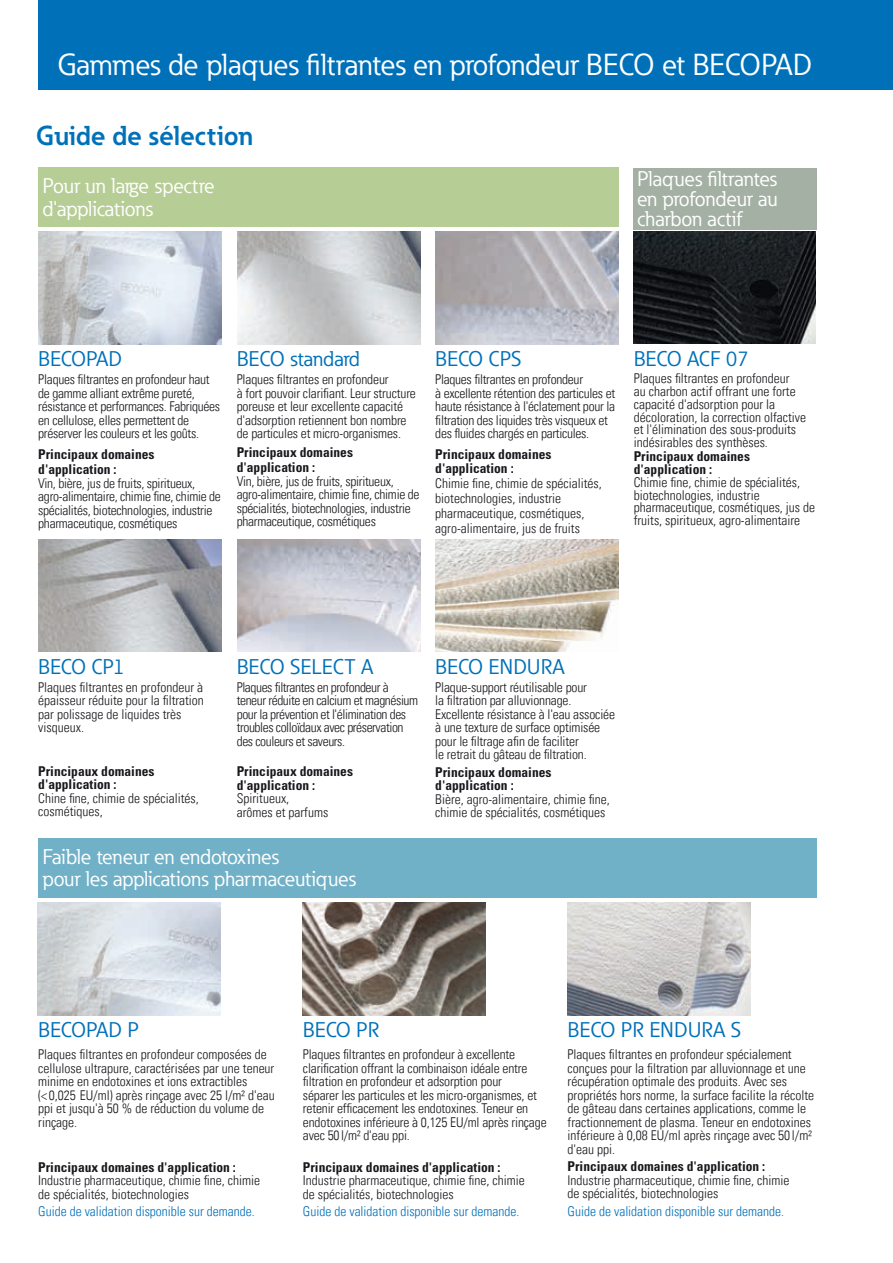
<style>
.page{position:relative;width:893px;height:1263px;background:#fff}
.page>*{position:absolute;margin:0;border:0;box-sizing:border-box;transform-origin:0 0}
.t1{font:30px "Eaton";letter-spacing:-.01em;color:#fff}
.t2{font:700 27px "Eaton";color:#0071b9}
.t3{font:21px/22.5px "Eaton";letter-spacing:-.01em;color:#fff}
.t4{font:21px "Eaton";color:#0071b9}
.t5{font:300 condensed 13.5px/13.5px "Univers LT";color:#1a171c}
.t6{font:300 condensed 13.5px/13.5px "Univers LT";letter-spacing:-.02em;color:#1a171c}
.t7{font:13.5px/13.5px "Univers LTCYR 67 Bold Cond";color:#1a171c}
.t8{font:300 condensed 13.5px/13.5px "Univers LT";letter-spacing:-.03em;color:#1a171c}
.t9{font:300 condensed 13.5px "Univers LT";color:#0071b9}
</style>
<div class="page">
<div style="left:38px;top:0;width:855px;height:90px;background:#0071b9"></div>
<div style="left:38px;top:167px;width:581px;height:60px;background:#b7cd96"></div>
<div style="left:633px;top:168px;width:183px;height:61px;background:#a3b0a3"></div>
<div style="left:38px;top:838px;width:778px;height:59px;background:#70b1c8"></div>
<img style="left:38px;top:232px;width:183px;height:112px">
<img style="left:238px;top:232px;width:183px;height:112px">
<img style="left:633px;top:231px;width:183px;height:113px">
<img style="left:436px;top:232px;width:183px;height:112px">
<img style="left:38px;top:903px;width:183px;height:112px">
<img style="left:567px;top:902px;width:183px;height:113px">
<img style="left:303px;top:903px;width:183px;height:112px">
<img style="left:38px;top:539px;width:183px;height:113px">
<img style="left:238px;top:539px;width:183px;height:113px">
<img style="left:436px;top:539px;width:183px;height:113px">
<h1 class="t1" style="left:57px;top:46px;width:756px">Gammes de plaques filtrantes en profondeur BECO et BECOPAD</h1>
<h2 class="t2" style="left:36px;top:119px;width:219px">Guide de sélection</h2>
<h3 class="t3" style="left:43px;top:175px;width:174px">Pour un large spectre d'applications</h3>
<h3 class="t3" style="left:637px;top:168px;width:142px;line-height:20.2px;text-align:justify">Plaques filtrantes en profondeur au charbon actif</h3>
<h3 class="t4" style="left:38px;top:345px;width:85px">BECOPAD</h3>
<p class="t6" style="left:38px;top:373px;width:183px">Plaques filtrantes en profondeur haut de gamme alliant extrême pureté, résistance et performances. Fabriquées en cellulose, elles permettent de préserver les couleurs et les goûts.</p>
<p class="t7" style="left:38px;top:447px;width:118px;line-height:15px">Principaux domaines d'application :</p>
<p class="t6" style="left:38px;top:476px;width:184px">Vin, bière, jus de fruits, spiritueux, agro-alimentaire, chimie fine, chimie de spécialités, biotechnologies, industrie pharmaceutique, cosmétiques</p>
<h3 class="t4" style="left:237px;top:345px;width:125px">BECO standard</h3>
<p class="t5" style="left:237px;top:373px;width:181px">Plaques filtrantes en profondeur<br>à fort pouvoir clarifiant. Leur structure poreuse et leur excellente capacité d'adsorption retiennent bon nombre de particules et micro-organismes.</p>
<p class="t7" style="left:237px;top:445px;width:118px;line-height:15px">Principaux domaines d'application :</p>
<p class="t6" style="left:237px;top:474px;width:184px">Vin, bière, jus de fruits, spiritueux, agro-alimentaire, chimie fine, chimie de spécialités, biotechnologies, industrie pharmaceutique, cosmétiques</p>
<h3 class="t4" style="left:435px;top:345px;width:88px">BECO CPS</h3>
<p class="t6" style="left:435px;top:373px;width:181px">Plaques filtrantes en profondeur<br>à excellente rétention des particules et haute résistance à l'éclatement pour la filtration des liquides très visqueux et des fluides chargés en particules.</p>
<p class="t7" style="left:435px;top:447px;width:118px">Principaux domaines d'application :</p>
<p class="t5" style="left:435px;top:475px;width:168px;line-height:15px">Chimie fine, chimie de spécialités, biotechnologies, industrie pharmaceutique, cosmétiques, agro-alimentaire, jus de fruits</p>
<h3 class="t4" style="left:634px;top:345px;width:117px">BECO ACF 07</h3>
<p class="t5" style="left:634px;top:372px;width:174px;line-height:12.8px">Plaques filtrantes en profondeur<br>au charbon actif offrant une forte capacité d'adsorption pour la décoloration, la correction olfactive et l'élimination des sous-produits indésirables des synthèses.</p>
<p class="t7" style="left:634px;top:449px;width:118px">Principaux domaines d'application :</p>
<p class="t5" style="left:634px;top:476px;width:183px;line-height:12.8px">Chimie fine, chimie de spécialités, biotechnologies, industrie pharmaceutique, cosmétiques, jus de fruits, spiritueux, agro-alimentaire</p>
<h3 class="t4" style="left:38px;top:653px;width:88px">BECO CP1</h3>
<p class="t5" style="left:38px;top:680px;width:167px">Plaques filtrantes en profondeur à épaisseur réduite pour la filtration par polissage de liquides très visqueux.</p>
<p class="t7" style="left:38px;top:764px;width:118px">Principaux domaines d'application :</p>
<p class="t5" style="left:38px;top:791px;width:162px">Chine fine, chimie de spécialités, cosmétiques,</p>
<h3 class="t4" style="left:237px;top:653px;width:138px">BECO SELECT A</h3>
<p class="t8" style="left:237px;top:680px;width:183px">Plaques filtrantes en profondeur à teneur réduite en calcium et magnésium pour la prévention et l'élimination des troubles colloïdaux avec préservation des couleurs et saveurs.</p>
<p class="t7" style="left:237px;top:764px;width:118px">Principaux domaines d'application :</p>
<p class="t5" style="left:237px;top:792px;width:93px">Spiritueux, arômes et parfums</p>
<h3 class="t3" style="left:43px;top:845px;width:315px">Faible teneur en endotoxines<br>pour les applications pharmaceutiques</h3>
<h3 class="t4" style="left:435px;top:653px;width:131px">BECO ENDURA</h3>
<p class="t5" style="left:435px;top:680px;width:181px">Plaque-support réutilisable pour<br>la filtration par alluvionnage.<br>Excellente résistance à l'eau associée à une texture de surface optimisée pour le filtrage afin de faciliter<br>le retrait du gâteau de filtration.</p>
<p class="t7" style="left:435px;top:765px;width:118px">Principaux domaines d'application :</p>
<p class="t5" style="left:435px;top:792px;width:176px">Bière, agro-alimentaire, chimie fine, chimie de spécialités, cosmétiques</p>
<h3 class="t4" style="left:38px;top:1016px;width:102px">BECOPAD P</h3>
<p class="t5" style="left:38px;top:1048px;width:238px">Plaques filtrantes en profondeur composées de cellulose ultrapure, caractérisées par une teneur minime en endotoxines et ions extractibles<br>(&lt; 0,025 EU/ml) après rinçage avec 25 l/m² d'eau ppi et jusqu'à 50 % de réduction du volume de rinçage.</p>
<p class="t7" style="left:38px;top:1160px;width:199px">Principaux domaines d'application :</p>
<p class="t5" style="left:38px;top:1174px;width:223px">Industrie pharmaceutique, chimie fine, chimie de spécialités, biotechnologies</p>
<p class="t9" style="left:38px;top:1203px;width:218px">Guide de validation disponible sur demande.</p>
<h3 class="t4" style="left:303px;top:1016px;width:78px">BECO PR</h3>
<p class="t5" style="left:303px;top:1048px;width:245px">Plaques filtrantes en profondeur à excellente clarification offrant la combinaison idéale entre filtration en profondeur et adsorption pour<br>séparer les particules et les micro-organismes, et retenir efficacement les endotoxines. Teneur en endotoxines inférieure à 0,125 EU/ml après rinçage avec 50l/m² d'eau ppi.</p>
<p class="t7" style="left:303px;top:1160px;width:199px">Principaux domaines d'application :</p>
<p class="t5" style="left:303px;top:1174px;width:223px">Industrie pharmaceutique, chimie fine, chimie de spécialités, biotechnologies</p>
<p class="t9" style="left:303px;top:1203px;width:218px">Guide de validation disponible sur demande.</p>
<h3 class="t4" style="left:568px;top:1016px;width:175px">BECO PR ENDURA S</h3>
<p class="t5" style="left:568px;top:1048px;width:248px">Plaques filtrantes en profondeur spécialement conçues pour la filtration par alluvionnage et une récupération optimale des produits. Avec ses propriétés hors norme, la surface facilite la récolte de gâteau dans certaines applications, comme le fractionnement de plasma. Teneur en endotoxines inférieure à 0,08 EU/ml après rinçage avec 50 l/m² d'eau ppi.</p>
<p class="t7" style="left:568px;top:1160px;width:199px">Principaux domaines d'application :</p>
<p class="t5" style="left:568px;top:1173px;width:223px">Industrie pharmaceutique, chimie fine, chimie de spécialités, biotechnologies</p>
<p class="t9" style="left:568px;top:1203px;width:218px">Guide de validation disponible sur demande.</p>
</div>
